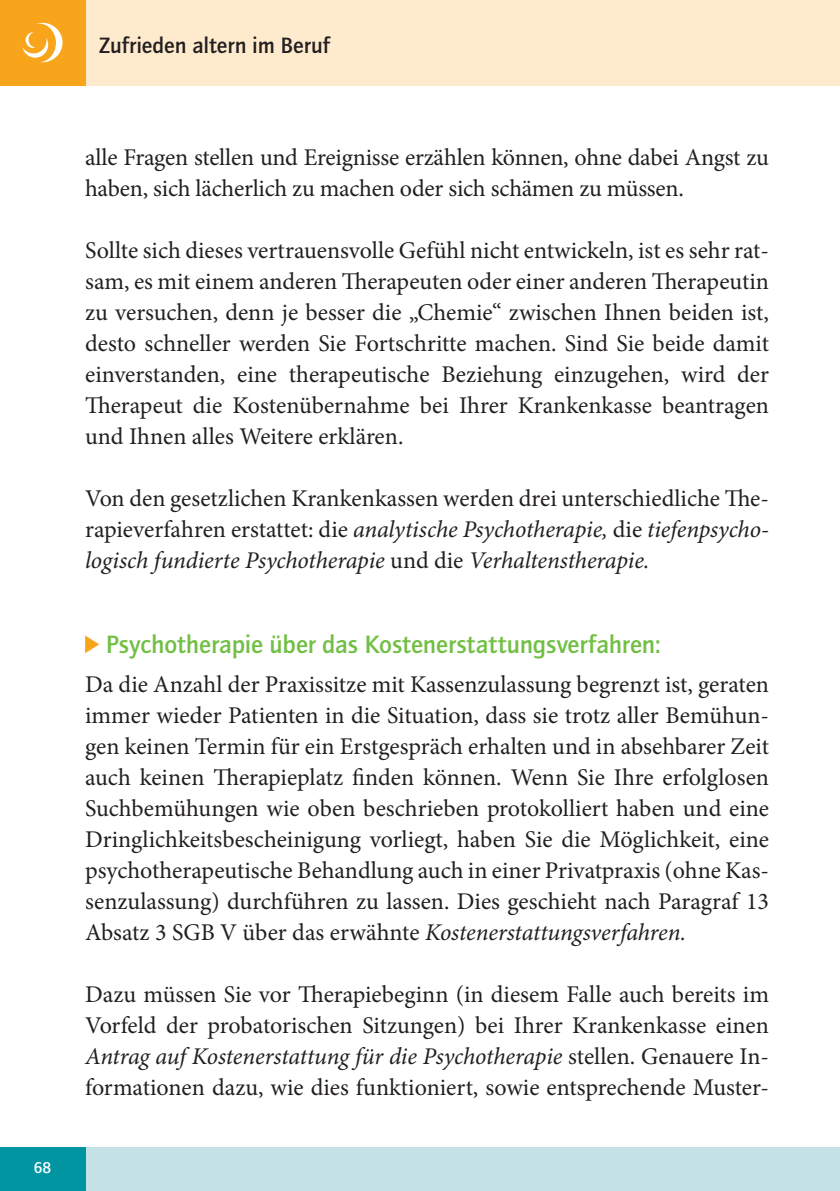
<style>
.page{position:relative;width:840px;height:1191px;background:#fff}
.page>*{position:absolute;margin:0;border:0;box-sizing:border-box;transform-origin:0 0}
.t1{font:500 26px "Quay Sans ITC Std";letter-spacing:-.005em;color:#71bf44}
.t2{font:24px/31px "Minion Pro";letter-spacing:-.005em;color:#231f20;text-align:justify}
.t3{font:500 23px "Quay Sans ITC Std";color:#231f20}
.t4{font:500 16px "Quay Sans ITC Std";color:#fff}
.s1{font-style:italic}
</style>
<div class="page">
<div style="left:0;top:0;width:839px;height:85px;background:#feeacc"></div>
<div style="left:0;top:1147px;width:839px;height:44px;background:#c5e2e7"></div>
<div style="left:0;top:1147px;width:85px;height:44px;background:#0095a1"></div>
<div style="left:0;top:0;width:85px;height:85px;background:#f9a51b"></div>
<svg style="left:23px;top:23px;width:39px;height:39px"></svg>
<svg style="left:85px;top:635px;width:14px;height:18px"></svg>
<p class="t3" style="left:99px;top:31px;width:232px">Zufrieden altern im Beruf</p>
<p class="t4" style="left:34px;top:1158px;width:19px">68</p>
<p class="t2" style="left:85px;top:142px;width:685px">alle Fragen stellen und Ereignisse erzählen können, ohne dabei Angst zu haben, sich lächerlich zu machen oder sich schämen zu müssen.</p>
<p class="t2" style="left:85px;top:235px;width:685px">Sollte sich dieses vertrauensvolle Gefühl nicht entwickeln, ist es sehr rat&shy;sam, es mit einem anderen Therapeuten oder einer anderen Therapeutin zu versuchen, denn je besser die „Chemie“ zwischen Ihnen beiden ist, desto schneller werden Sie Fortschritte machen. Sind Sie beide damit einverstanden, eine therapeutische Beziehung einzugehen, wird der Therapeut die Kostenübernahme bei Ihrer Krankenkasse beantragen und Ihnen alles Weitere erklären.</p>
<p class="t2" style="left:85px;top:483px;width:685px">Von den gesetzlichen Krankenkassen werden drei unterschiedliche The&shy;rapieverfahren erstattet: die <span class="s1">analytische Psychotherapie,</span> die <span class="s1">tiefenpsycho&shy;logisch fundierte Psychotherapie</span> und die <span class="s1">Verhaltenstherapie.</span></p>
<p class="t1" style="left:106px;top:629px;width:556px">Psychotherapie über das Kostenerstattungsverfahren:</p>
<p class="t2" style="left:85px;top:669px;width:685px">Da die Anzahl der Praxissitze mit Kassenzulassung begrenzt ist, geraten immer wieder Patienten in die Situation, dass sie trotz aller Bemühun&shy;gen keinen Termin für ein Erstgespräch erhalten und in absehbarer Zeit auch keinen Therapieplatz finden können. Wenn Sie Ihre erfolglosen Suchbemühungen wie oben beschrieben protokolliert haben und eine Dringlichkeitsbescheinigung vorliegt, haben Sie die Möglichkeit, eine psychotherapeutische Behandlung auch in einer Privatpraxis (ohne Kas&shy;senzulassung) durchführen zu lassen. Dies geschieht nach Paragraf 13<br>Absatz 3 SGB V über das erwähnte <span class="s1">Kostenerstattungsverfahren.</span></p>
<p class="t2" style="left:85px;top:979px;width:685px">Dazu müssen Sie vor Therapiebeginn (in diesem Falle auch bereits im Vorfeld der probatorischen Sitzungen) bei Ihrer Krankenkasse einen <span class="s1">Antrag auf Kostenerstattung für die Psychotherapie</span> stellen. Genauere In&shy;formationen dazu, wie dies funktioniert, sowie entsprechende Muster-</p>
</div>
